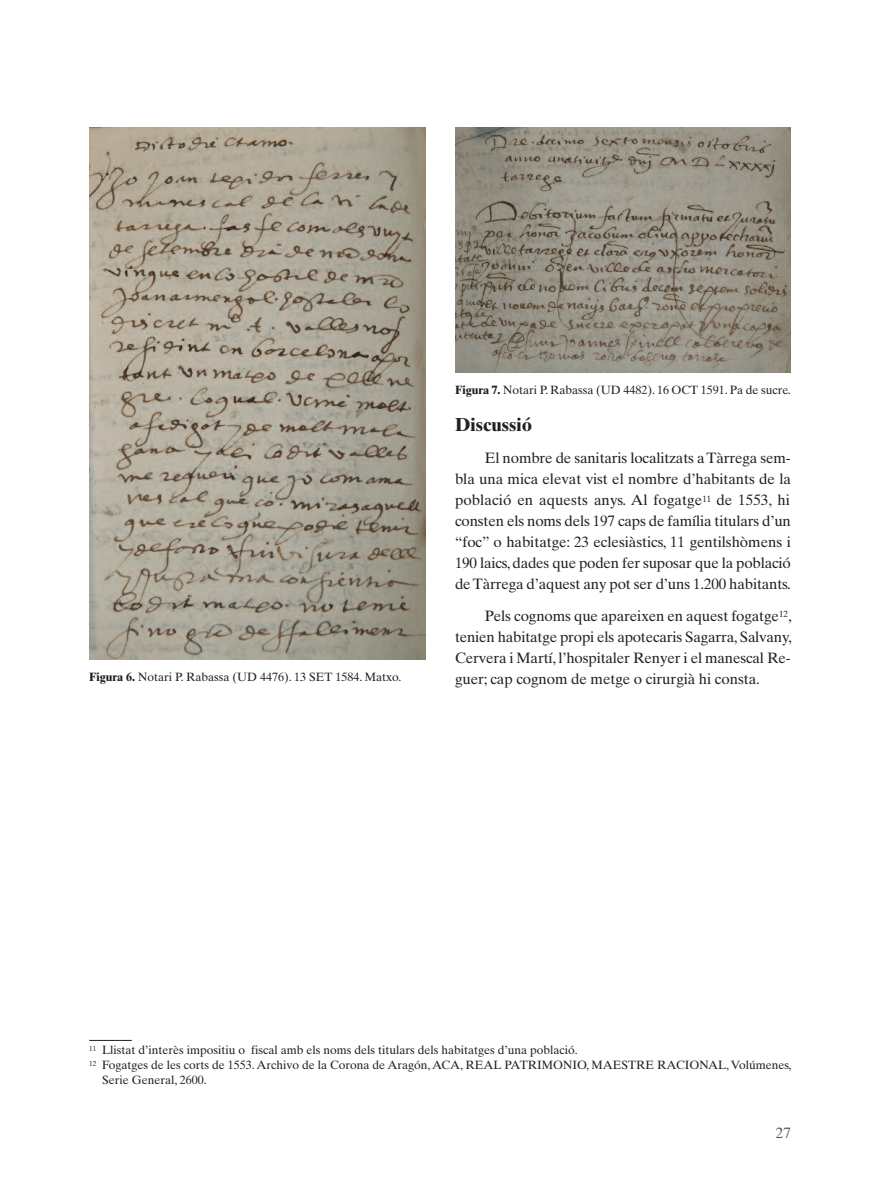
<style>
.page{position:relative;width:893px;height:1191px;background:#fff}
.page>*{position:absolute;margin:0;border:0;box-sizing:border-box;transform-origin:0 0}
.t1{font:700 18.75px "Times Ten";color:#231f20}
.t2{font:15px/21px "Times Ten";letter-spacing:-.01em;color:#231f20;text-align:justify}
.t3{font:15px "Times Ten";color:#57585a}
.t4{font:12px "Times Ten";color:#231f20}
.s1{font-weight:700}
</style>
<div class="page">
<img style="left:89px;top:128px;width:336px;height:531px">
<hr style="left:89px;top:1040px;width:43px;height:1px;background:#231f20">
<img style="left:455px;top:128px;width:336px;height:244px">
<p class="t4" style="left:89px;top:672px;width:314px"><span class="s1">Figura 6.</span> Notari P. Rabassa (UD 4476). 13 SET 1584. Matxo.</p>
<p class="t4" style="left:455px;top:385px;width:337px"><span class="s1">Figura 7.</span> Notari P. Rabassa (UD 4482). 16 OCT 1591. Pa de sucre.</p>
<p class="t1" style="left:455px;top:418px;width:79px">Discussió</p>
<p class="t2" style="left:455px;top:449px;width:337px;text-indent:30px">El nombre de sanitaris localitzats aTàrrega sem&shy;bla una mica elevat vist el nombre d’habitants de la població en aquests anys. Al fogatge<sup>11</sup> de 1553, hi consten els noms dels 197 caps de família titulars d’un “foc” o habitatge: 23 eclesiàstics, 11 gentilshòmens i 190 laics, dades que poden fer suposar que la població deTàrrega d’aquest any pot ser d’uns 1.200 habitants.</p>
<p class="t2" style="left:455px;top:606px;width:338px;text-indent:30px">Pels cognoms que apareixen en aquest fogatge<sup>12</sup>, tenien habitatge propi els apotecaris Sagarra, Salvany, Cervera i Martí, l’hospitaler Renyer i el manescal Re&shy;guer; cap cognom de metge o cirurgià hi consta.</p>
<p class="t4" style="left:89px;top:1045px;width:490px"><sup>11</sup> Llistat d’interès impositiu o fiscal amb els noms dels titulars dels habitatges d’una població.</p>
<p class="t4" style="left:89px;top:1060px;width:704px"><sup>12</sup> Fogatges de les corts de 1553.Archivo de la Corona de Aragón,ACA, REAL PATRIMONIO, MAESTRE RACIONAL,Volúmenes,</p>
<p class="t4" style="left:102px;top:1075px;width:106px">Serie General, 2600.</p>
<p class="t3" style="left:776px;top:1127px;width:16px">27</p>
</div>
